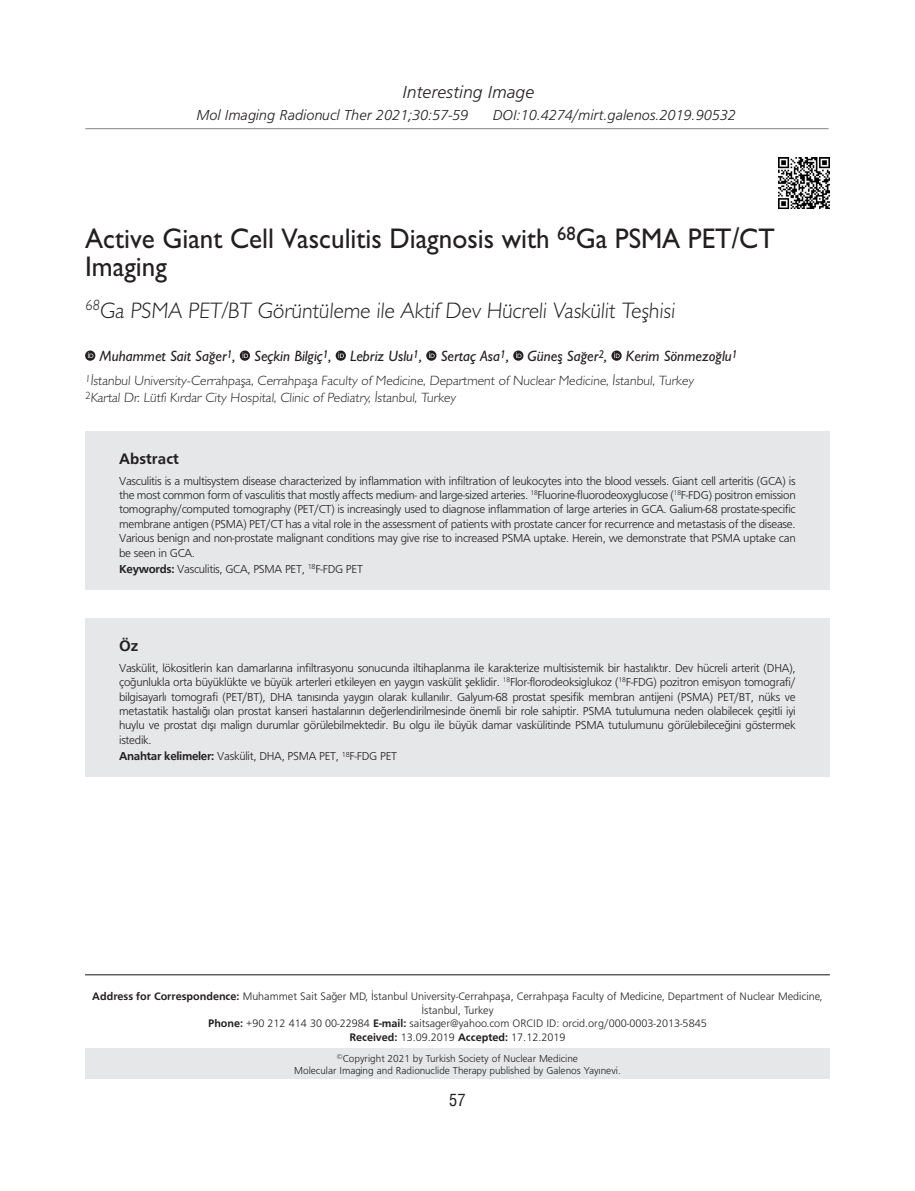
<style>
.page{position:relative;width:915px;height:1191px;background:#fff}
.page>*{position:absolute;margin:0;border:0;box-sizing:border-box;transform-origin:0 0}
.BASLIK{font:28.5px/28.5px "Gill Sans Normal Tr";color:#231f20;scale:.95 1}
.ALT_BASLIK{font:22.5px "Gill Sans Light Tr";color:#231f20;scale:.95 1}
.t1{font:18px "Frugal Italic Tr";color:#231f20}
.t2{font:16.5px "Helvetica Cond Normal Tr";color:#231f20}
.ABSTRACT{font:15.75px "Frugal Bold Tr";color:#231f20}
.YAZAR{font:15px "Gill Sans Italic Tr";color:#231f20}
.SAYFA_NO{font:15px "Frugal Italic Tr";color:#231f20}
.DOI{font:15px "Frugal Italic Tr";color:#231f20}
.KURUM{font:13.5px "Gill Sans Light Tr";color:#231f20}
.ÖZET{font:12px/14.4px "Frugal Normal Tr";letter-spacing:-.025em;color:#231f20;text-align:justify}
.t3{font:11.25px/13.5px "Frugal Normal Tr";color:#231f20;text-align:center}
.t4{font:10.5px "Frugal Normal Tr";color:#231f20}
.s1{font-family:"Frugal Bold Tr"}
</style>
<div class="page">
<svg style="left:85px;top:350px;width:10px;height:11px"></svg>
<svg style="left:88px;top:352px;width:5px;height:6px"></svg>
<div style="left:240px;top:350px;width:10px;height:11px;background:#231f20;border-radius:50%"></div>
<svg style="left:242px;top:352px;width:6px;height:6px"></svg>
<svg style="left:335px;top:350px;width:11px;height:11px"></svg>
<svg style="left:338px;top:352px;width:6px;height:6px"></svg>
<svg style="left:426px;top:350px;width:10px;height:11px"></svg>
<svg style="left:429px;top:352px;width:5px;height:6px"></svg>
<svg style="left:513px;top:350px;width:10px;height:11px"></svg>
<svg style="left:516px;top:352px;width:5px;height:6px"></svg>
<svg style="left:611px;top:350px;width:10px;height:11px"></svg>
<svg style="left:614px;top:352px;width:5px;height:6px"></svg>
<img style="left:778px;top:157px;width:51px;height:51px">
<div style="left:85px;top:1048px;width:744px;height:31px;background:#e6e7e9"></div>
<hr style="left:85px;top:128px;width:743px;height:1px;background:#8a8c8f">
<hr style="left:85px;top:974px;width:744px;height:1px;background:#231f20">
<div style="left:85px;top:431px;width:744px;height:159px;background:#e6e7e9"></div>
<div style="left:85px;top:618px;width:744px;height:159px;background:#e6e7e9"></div>
<p class="t1" style="left:402px;top:82px;width:133px">Interesting Image</p>
<p class="SAYFA_NO" style="left:196px;top:106px;width:273px">Mol Imaging Radionucl Ther 2021;30:57-59</p>
<p class="DOI" style="left:492px;top:106px;width:244px">DOI:10.4274/mirt.galenos.2019.90532</p>
<p class="BASLIK" style="left:85px;top:224px;width:727px">Active Giant Cell Vasculitis Diagnosis with <sup>68</sup>Ga PSMA PET/CT<br>Imaging</p>
<p class="ALT_BASLIK" style="left:85px;top:297px;width:624px"><sup>68</sup>Ga PSMA PET/BT Görüntüleme ile Aktif Dev Hücreli Vaskülit Teşhisi</p>
<p class="YAZAR" style="left:99px;top:347px;width:639px">Muhammet Sait Sağer<sup>1</sup>, Seçkin Bilgiç<sup>1</sup>, Lebriz Uslu<sup>1</sup>, Sertaç Asa<sup>1</sup>, Güneş Sağer<sup>2</sup>, Kerim Sönmezoğlu<sup>1</sup></p>
<p class="KURUM" style="left:85px;top:372px;width:610px"><sup>1</sup>İstanbul University-Cerrahpaşa, Cerrahpaşa Faculty of Medicine, Department of Nuclear Medicine, İstanbul, Turkey</p>
<p class="KURUM" style="left:85px;top:389px;width:372px"><sup>2</sup>Kartal Dr. Lütfi Kırdar City Hospital, Clinic of Pediatry, İstanbul, Turkey</p>
<p class="ABSTRACT" style="left:119px;top:449px;width:61px">Abstract</p>
<p class="ÖZET" style="left:119px;top:473px;width:678px">Vasculitis is a multisystem disease characterized by inflammation with infiltration of leukocytes into the blood vessels. Giant cell arteritis (GCA) is the most common form of vasculitis that mostly affects medium- and large-sized arteries. <sup>18</sup>Fluorine-fluorodeoxyglucose (<sup>18</sup>F-FDG) positron emission tomography/computed tomography (PET/CT) is increasingly used to diagnose inflammation of large arteries in GCA. Galium-68 prostate-specific membrane antigen (PSMA) PET/CT has a vital role in the assessment of patients with prostate cancer for recurrence and metastasis of the disease.<br>Various benign and non-prostate malignant conditions may give rise to increased PSMA uptake. Herein, we demonstrate that PSMA uptake can be seen in GCA.</p>
<p class="ÖZET" style="left:119px;top:562px;width:245px"><span class="s1">Keywords:</span> Vasculitis, GCA, PSMA PET, <sup>18</sup>F-FDG PET</p>
<p class="ABSTRACT" style="left:119px;top:636px;width:21px">Öz</p>
<p class="ÖZET" style="left:119px;top:660px;width:678px">Vaskülit, lökositlerin kan damarlarına infiltrasyonu sonucunda iltihaplanma ile karakterize multisistemik bir hastalıktır. Dev hücreli arterit (DHA), çoğunlukla orta büyüklükte ve büyük arterleri etkileyen en yaygın vaskülit şeklidir. <sup>18</sup>Flor-florodeoksiglukoz (<sup>18</sup>F-FDG) pozitron emisyon tomografi/ bilgisayarlı tomografi (PET/BT), DHA tanısında yaygın olarak kullanılır. Galyum-68 prostat spesifik membran antijeni (PSMA) PET/BT, nüks ve metastatik hastalığı olan prostat kanseri hastalarının değerlendirilmesinde önemli bir role sahiptir. PSMA tutulumuna neden olabilecek çeşitli iyi huylu ve prostat dışı malign durumlar görülebilmektedir. Bu olgu ile büyük damar vaskülitinde PSMA tutulumunu görülebileceğini göstermek istedik.</p>
<p class="ÖZET" style="left:119px;top:749px;width:279px"><span class="s1">Anahtar kelimeler:</span> Vaskülit, DHA, PSMA PET, <sup>18</sup>F-FDG PET</p>
<p class="t3" style="left:92px;top:989px;width:731px"><span class="s1">Address for Correspondence:</span> Muhammet Sait Sağer MD, İstanbul University-Cerrahpaşa, Cerrahpaşa Faculty of Medicine, Department of Nuclear Medicine,<br>İstanbul, Turkey</p>
<p class="t3" style="left:208px;top:1016px;width:500px"><span class="s1">Phone:</span> +90 212 414 30 00-22984 <span class="s1">E-mail:</span> saitsager@yahoo.com ORCID ID: orcid.org/000-0003-2013-5845</p>
<p class="t3" style="left:349px;top:1030px;width:217px"><span class="s1">Received:</span> 13.09.2019 <span class="s1">Accepted:</span> 17.12.2019</p>
<p class="t4" style="left:337px;top:1052px;width:242px"><sup>©</sup>Copyright 2021 by Turkish Society of Nuclear Medicine</p>
<p class="t4" style="left:294px;top:1064px;width:328px">Molecular Imaging and Radionuclide Therapy published by Galenos Yayınevi.</p>
<p class="t2" style="left:449px;top:1089px;width:18px">57</p>
</div>
